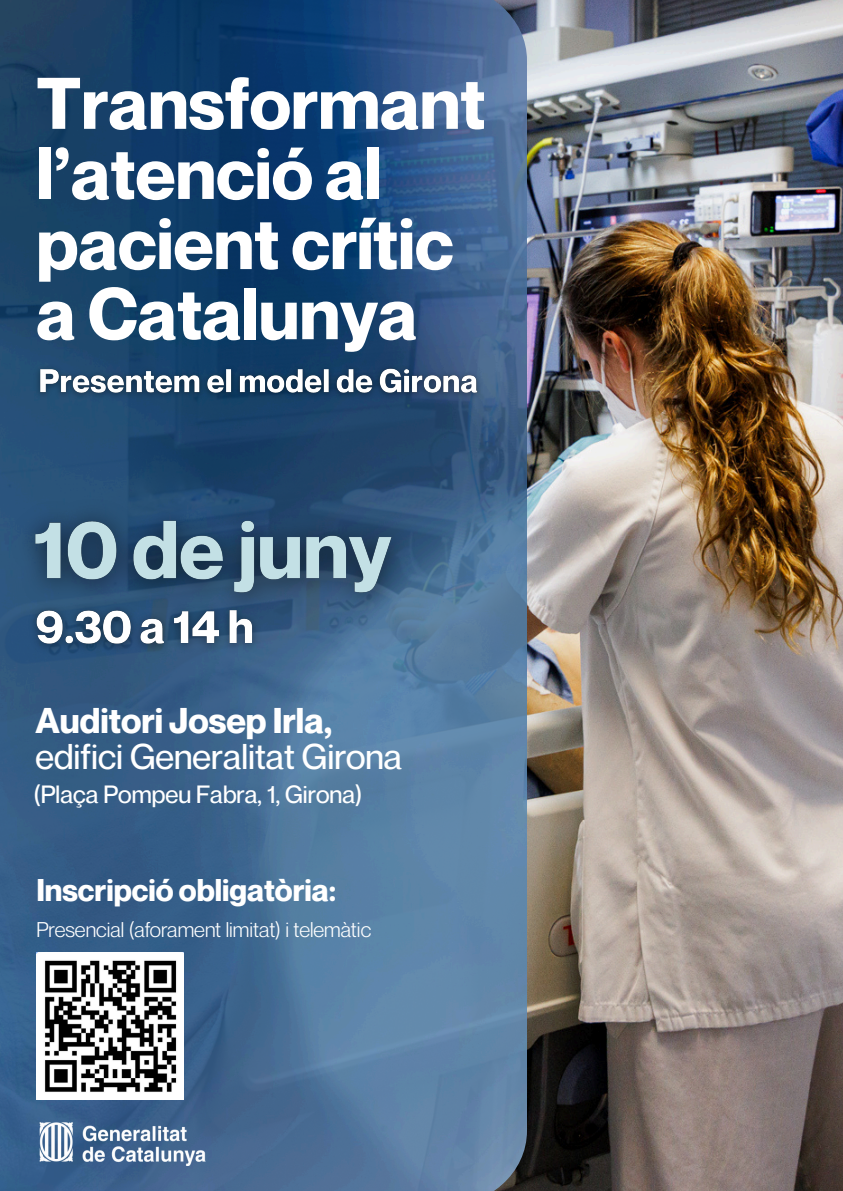
<style>
.page{position:relative;width:843px;height:1191px;background:#fff}
.page>*{position:absolute;margin:0;border:0;box-sizing:border-box;transform-origin:0 0}
.t1{font:700 71.3px/70.1px "Neue Montreal";color:#fff}
.t2{font:500 35px/35.2px "Neue Montreal";color:#fff}
.t3{font:700 30.7px "Neue Montreal";color:#fff}
.t4{font:500 24.4px "Neue Montreal";color:#fff}
.t5{font:20.8px "Neue Montreal";color:#fff}
.s1{font-weight:700}
</style>
<div class="page">
<img style="left:527px;top:0;width:315px;height:1190px">
<img style="left:0;top:0;width:527px;height:1190px">
<img style="left:39px;top:1122px;width:166px;height:43px">
<img style="left:36px;top:952px;width:147px;height:147px">
<img style="left:23px;top:629px;width:244px;height:30px">
<img style="left:31px;top:359px;width:456px;height:45px">
<img style="left:1px;top:489px;width:424px;height:140px">
<h6 class="t1" style="left:36px;top:67px;width:450px">Transformant l’atenció al pacient crític a Catalunya</h6>
<h5 class="t2" style="left:36px;top:702px;width:368px"><span class="s1">Auditori Josep Irla, </span>edifici Generalitat Girona</h5>
<p class="t4" style="left:33px;top:779px;width:330px">(Plaça Pompeu Fabra, 1, Girona)</p>
<p class="t3" style="left:36px;top:870px;width:301px">Inscripció obligatòria:</p>
<p class="t5" style="left:36px;top:916px;width:336px">Presencial (aforament limitat) i telemàtic</p>
</div>
